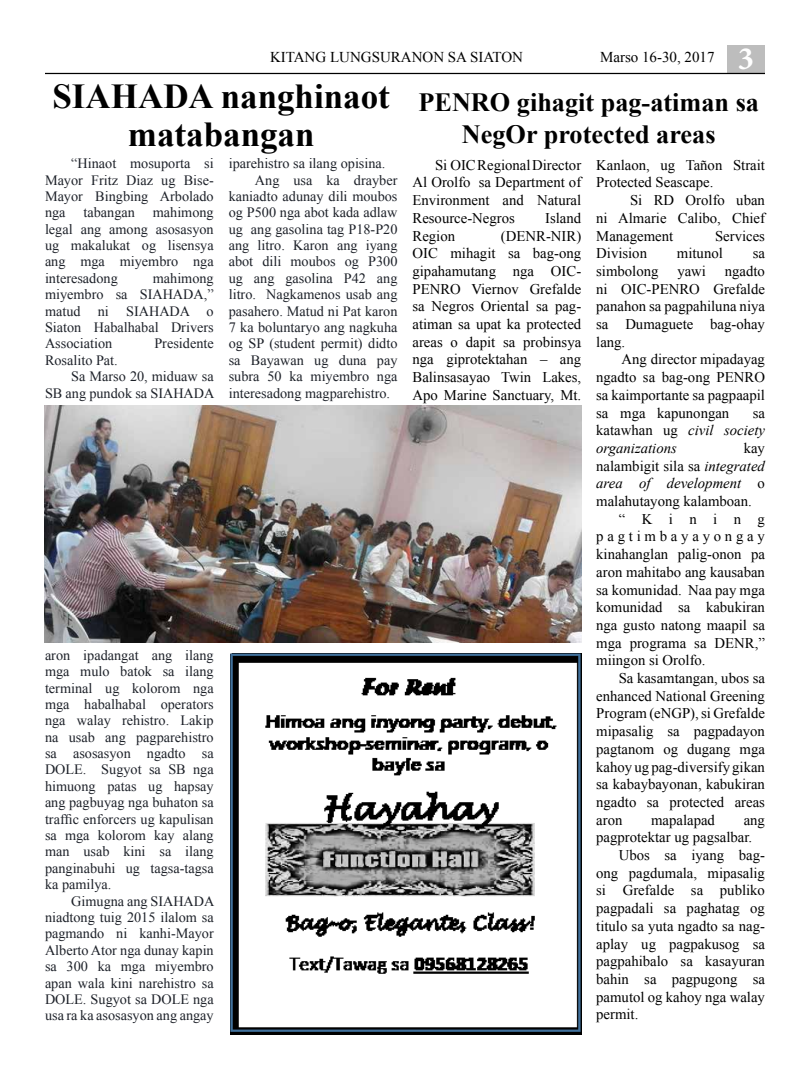
<style>
.page{position:relative;width:810px;height:1080px;background:#fff}
.page>*{position:absolute;margin:0;border:0;box-sizing:border-box;transform-origin:0 0}
.t1{font:700 35px/37.5px "Times New Roman";color:#000;text-align:center}
.t2{font:700 26.25px/31.2px "Times New Roman";color:#000;text-align:center}
.t3{font:15px "Times New Roman";color:#000}
.t4{font:14.75px/17.8px "Times New Roman";color:#000;text-align:justify}
.t5{font:italic 14.75px/17.8px "Times New Roman";color:#000;text-align:justify}
.t6{font:14.75px "Times New Roman";letter-spacing:.255em;color:#000}
.t7{font:14.25px/16.4px "Times New Roman";color:#1d2129;text-align:justify}
.s1{font-family:"Minion Pro";font-weight:700;font-size:32.5px;color:#fff}
.s2{font-style:normal}
.s3{font-style:italic}
</style>
<div class="page">
<div style="left:727px;top:45px;width:38px;height:29px;background:#bdbdbd"></div>
<hr style="left:45px;top:73px;width:720px;height:1px;background:#000">
<img style="left:230px;top:653px;width:351px;height:382px">
<img style="left:45px;top:405px;width:536px;height:237px">
<p class="t3" style="left:270px;top:47px;width:255px">KITANG LUNGSURANON SA SIATON</p>
<p class="t3" style="left:600px;top:47px;width:156px">Marso 16-30, 2017 <span class="s1">3</span></p>
<h2 class="t2" style="left:418px;top:86px;width:342px">PENRO gihagit pag-atiman sa<br>NegOr protected areas</h2>
<p class="t4" style="left:413px;top:156px;width:170px;text-indent:22px">Si OIC Regional Director Al Orolfo sa Department of Environment and Natural Resource-Negros</p>
<h1 class="t1" style="left:53px;top:77px;width:339px">SIAHADA nanghinaot matabangan</h1>
<p class="t7" style="left:229px;top:155px;width:158px">iparehistro sa ilang opisina.</p>
<p class="t7" style="left:255px;top:171px;width:144px">Ang usa ka drayber</p>
<p class="t7" style="left:229px;top:188px;width:170px">kaniadto adunay dili moubos</p>
<p class="t7" style="left:229px;top:204px;width:170px">og P500 nga abot kada adlaw</p>
<p class="t7" style="left:229px;top:221px;width:170px">ug ang gasolina tag P18-P20</p>
<p class="t7" style="left:229px;top:237px;width:170px">ang litro. Karon ang iyang</p>
<p class="t7" style="left:229px;top:253px;width:170px">abot dili moubos og P300</p>
<p class="t7" style="left:229px;top:270px;width:170px">ug ang gasolina P42 ang</p>
<p class="t7" style="left:229px;top:286px;width:170px">litro. Nagkamenos usab ang</p>
<p class="t7" style="left:229px;top:302px;width:170px">pasahero. Matud ni Pat karon</p>
<p class="t7" style="left:229px;top:319px;width:170px">7 ka boluntaryo ang nagkuha</p>
<p class="t7" style="left:229px;top:335px;width:170px">og SP (student permit) didto</p>
<p class="t7" style="left:229px;top:352px;width:170px">sa Bayawan ug duna pay</p>
<p class="t7" style="left:229px;top:368px;width:170px">subra 50 ka miyembro nga</p>
<p class="t7" style="left:229px;top:384px;width:163px">interesadong magparehistro.</p>
<p class="t7" style="left:45px;top:155px;width:170px;text-indent:26px">“Hinaot mosuporta si Mayor Fritz Diaz ug Bise-Mayor Bingbing Arbolado nga</p>
<p class="t4" style="left:596px;top:156px;width:170px">Kanlaon, ug Tañon Strait<br>Protected Seascape.</p>
<p class="t4" style="left:596px;top:191px;width:170px;text-indent:34px">Si RD Orolfo uban ni Almarie Calibo, Chief Management</p>
<p class="t7" style="left:45px;top:204px;width:170px;text-indent:108px">mahimong legal ang among asosasyon ug makalukat og lisensya ang mga miyembro nga interesadong</p>
<p class="t7" style="left:83px;top:204px;width:53px">tabangan</p>
<p class="t4" style="left:545px;top:209px;width:38px">Island</p>
<p class="t4" style="left:715px;top:226px;width:51px">Services</p>
<p class="t4" style="left:413px;top:226px;width:170px;text-indent:88px">(DENR-NIR)<br>OIC mihagit sa bag-ong gipahamutang nga OIC-PENRO Viernov Grefalde sa Negros Oriental sa pag&shy;atiman sa upat ka protected areas o dapit sa probinsya nga giprotektahan – ang Balinsasayao Twin Lakes, Apo Marine Sanctuary, Mt.</p>
<p class="t4" style="left:413px;top:226px;width:44px">Region</p>
<p class="t4" style="left:596px;top:244px;width:52px">Division</p>
<p class="t4" style="left:677px;top:244px;width:47px">mitunol</p>
<p class="t4" style="left:753px;top:244px;width:14px">sa</p>
<p class="t4" style="left:596px;top:262px;width:64px">simbolong</p>
<p class="t4" style="left:677px;top:262px;width:30px">yawi</p>
<p class="t4" style="left:596px;top:262px;width:170px;text-indent:129px">ngadto ni OIC-PENRO Grefalde panahon sa pagpahiluna niya sa Dumaguete bag-ohay lang.</p>
<p class="t4" style="left:596px;top:350px;width:170px;text-indent:25px">Ang director mipadayag ngadto sa bag-ong PENRO sa kaimportante sa pagpaapil sa mga kapunongan</p>
<p class="t7" style="left:45px;top:270px;width:170px;text-indent:108px">mahimong miyembro sa SIAHADA,” matud ni SIAHADA o Siaton Habalhabal Drivers Association</p>
<p class="t7" style="left:154px;top:335px;width:61px">Presidente</p>
<p class="t7" style="left:45px;top:352px;width:74px">Rosalito Pat.</p>
<p class="t7" style="left:71px;top:368px;width:144px">Sa Marso 20, miduaw sa</p>
<p class="t7" style="left:45px;top:384px;width:171px">SB ang pundok sa SIAHADA</p>
<p class="t5" style="left:596px;top:403px;width:170px;text-indent:156px"><span class="s2">sa katawhan ug</span> civil society organizations</p>
<p class="t4" style="left:744px;top:439px;width:23px">kay</p>
<p class="t4" style="left:596px;top:457px;width:170px">nalambigit sila sa <span class="s3">integrated</span></p>
<p class="t5" style="left:596px;top:474px;width:170px">area of development <span class="s2">o</span></p>
<p class="t4" style="left:596px;top:492px;width:157px">malahutayong kalamboan.</p>
<p class="t4" style="left:619px;top:510px;width:148px">“Kining</p>
<p class="t6" style="left:596px;top:527px;width:170px">pagtimbayayongay</p>
<p class="t4" style="left:596px;top:545px;width:170px">kinahanglan palig-onon pa</p>
<p class="t4" style="left:596px;top:563px;width:170px">aron mahitabo ang kausaban</p>
<p class="t4" style="left:596px;top:580px;width:170px">sa komunidad. Naa pay mga</p>
<p class="t4" style="left:596px;top:598px;width:170px">komunidad sa kabukiran</p>
<p class="t4" style="left:596px;top:616px;width:170px">nga gusto natong maapil sa</p>
<p class="t4" style="left:596px;top:634px;width:170px">mga programa sa DENR,”</p>
<p class="t4" style="left:596px;top:651px;width:111px">miingon si Orolfo.</p>
<p class="t4" style="left:619px;top:669px;width:148px">Sa kasamtangan, ubos sa</p>
<p class="t4" style="left:596px;top:687px;width:170px">enhanced National Greening</p>
<p class="t4" style="left:596px;top:704px;width:170px">Program (eNGP), si Grefalde</p>
<p class="t4" style="left:596px;top:722px;width:170px">mipasalig sa pagpadayon</p>
<p class="t4" style="left:596px;top:740px;width:170px">pagtanom og dugang mga</p>
<p class="t4" style="left:596px;top:757px;width:170px">kahoy ug pag-diversify gikan</p>
<p class="t4" style="left:596px;top:775px;width:170px">sa kabaybayonan, kabukiran</p>
<p class="t4" style="left:596px;top:793px;width:170px">ngadto sa protected areas</p>
<p class="t4" style="left:596px;top:811px;width:28px">aron</p>
<p class="t4" style="left:651px;top:811px;width:65px">mapalapad</p>
<p class="t4" style="left:744px;top:811px;width:23px">ang</p>
<p class="t4" style="left:596px;top:828px;width:158px">pagprotektar ug pagsalbar.</p>
<p class="t4" style="left:619px;top:846px;width:148px">Ubos sa iyang bag-</p>
<p class="t4" style="left:596px;top:864px;width:170px">ong pagdumala, mipasalig</p>
<p class="t4" style="left:596px;top:881px;width:170px">si Grefalde sa publiko</p>
<p class="t4" style="left:596px;top:899px;width:170px">pagpadali sa paghatag og</p>
<p class="t4" style="left:596px;top:917px;width:170px">titulo sa yuta ngadto sa nag-</p>
<p class="t4" style="left:596px;top:934px;width:170px">aplay ug pagpakusog sa</p>
<p class="t4" style="left:596px;top:952px;width:170px">pagpahibalo sa kasayuran</p>
<p class="t4" style="left:596px;top:970px;width:170px">bahin sa pagpugong sa</p>
<p class="t4" style="left:596px;top:988px;width:170px">pamutol og kahoy nga walay</p>
<p class="t4" style="left:596px;top:1005px;width:44px">permit.</p>
<p class="t7" style="left:45px;top:647px;width:170px">aron ipadangat ang ilang mga mulo batok sa ilang terminal ug kolorom nga mga habalhabal operators nga walay rehistro. Lakip na usab ang pagparehistro sa asosasyon ngadto sa DOLE. Sugyot sa SB nga himuong patas ug hapsay ang pagbuyag nga buhaton sa traffic enforcers ug kapulisan sa mga kolorom kay alang man usab kini sa ilang panginabuhi ug tagsa-tagsa ka pamilya.</p>
<p class="t7" style="left:45px;top:892px;width:171px;text-indent:26px">Gimugna ang SIAHADA niadtong tuig 2015 ilalom sa pagmando ni kanhi-Mayor Alberto Ator nga dunay kapin sa 300 ka mga miyembro apan wala kini narehistro sa DOLE. Sugyot sa DOLE nga usa ra ka asosasyon ang angay</p>
</div>
